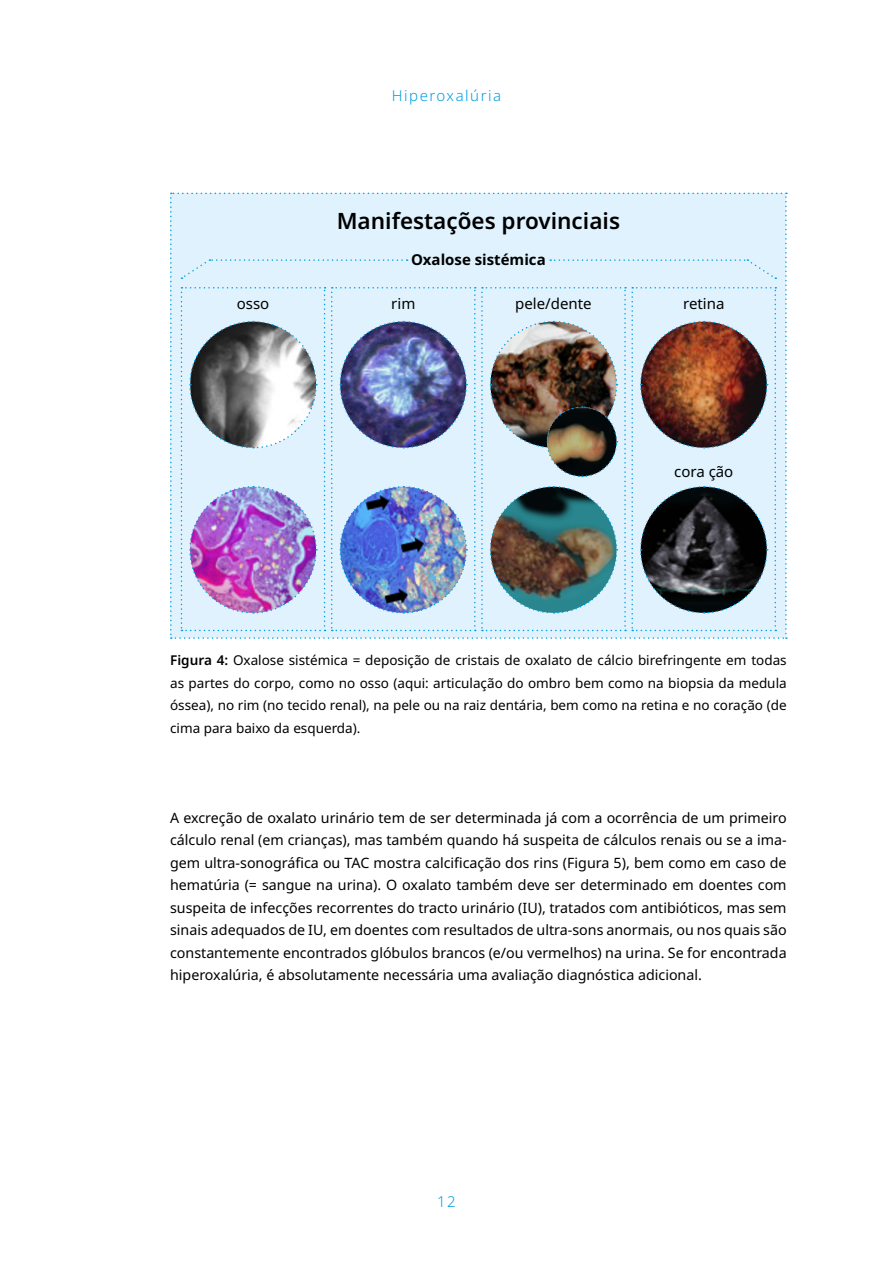
<style>
.page{position:relative;width:893px;height:1263px;background:#fff}
.page>*{position:absolute;margin:0;border:0;box-sizing:border-box;transform-origin:0 0}
.t1{font:600 22.5px "Noto Sans";color:#000}
.t2{font:15px "Noto Sans";color:#000}
.t3{font:700 15px "Noto Sans";color:#000}
.t4{font:300 15px "Noto Sans";letter-spacing:.1em;color:#009fe3}
.t5{font:14.25px/22.5px "Noto Sans";color:#000;text-align:justify}
.t6{font:13.5px/22.5px "Noto Sans";color:#000;text-align:justify}
.s1{font-weight:600}
</style>
<div class="page">
<img style="left:170px;top:193px;width:617px;height:446px">
<p class="t4" style="left:392px;top:85px;width:111px">Hiperoxalúria</p>
<h1 class="t1" style="left:337px;top:205px;width:285px">Manifestações provinciais</h1>
<p class="t3" style="left:411px;top:249px;width:136px">Oxalose sistémica</p>
<p class="t2" style="left:237px;top:293px;width:34px">osso</p>
<p class="t2" style="left:391px;top:293px;width:26px">rim</p>
<p class="t2" style="left:515px;top:293px;width:78px">pele/dente</p>
<p class="t2" style="left:683px;top:293px;width:43px">retina</p>
<p class="t2" style="left:674px;top:461px;width:61px">cora ção</p>
<p class="t6" style="left:170px;top:649px;width:618px"><span class="s1">Figura 4:</span> Oxalose sistémica = deposição de cristais de oxalato de cálcio birefringente em todas as partes do corpo, como no osso (aqui: articulação do ombro bem como na biopsia da medula óssea), no rim (no tecido renal), na pele ou na raiz dentária, bem como na retina e no coração (de cima para baixo da esquerda).</p>
<p class="t5" style="left:170px;top:806px;width:618px">A excreção de oxalato urinário tem de ser determinada já com a ocorrência de um primeiro cálculo renal (em crianças), mas também quando há suspeita de cálculos renais ou se a ima&shy;gem ultra-sonográfica ou TAC mostra calcificação dos rins (Figura 5), bem como em caso de hematúria (= sangue na urina). O oxalato também deve ser determinado em doentes com suspeita de infecções recorrentes do tracto urinário (IU), tratados com antibióticos, mas sem sinais adequados de IU, em doentes com resultados de ultra-sons anormais, ou nos quais são constantemente encontrados glóbulos brancos (e/ou vermelhos) na urina. Se for encontrada hiperoxalúria, é absolutamente necessária uma avaliação diagnóstica adicional.</p>
<p class="t4" style="left:437px;top:1191px;width:20px">12</p>
</div>
